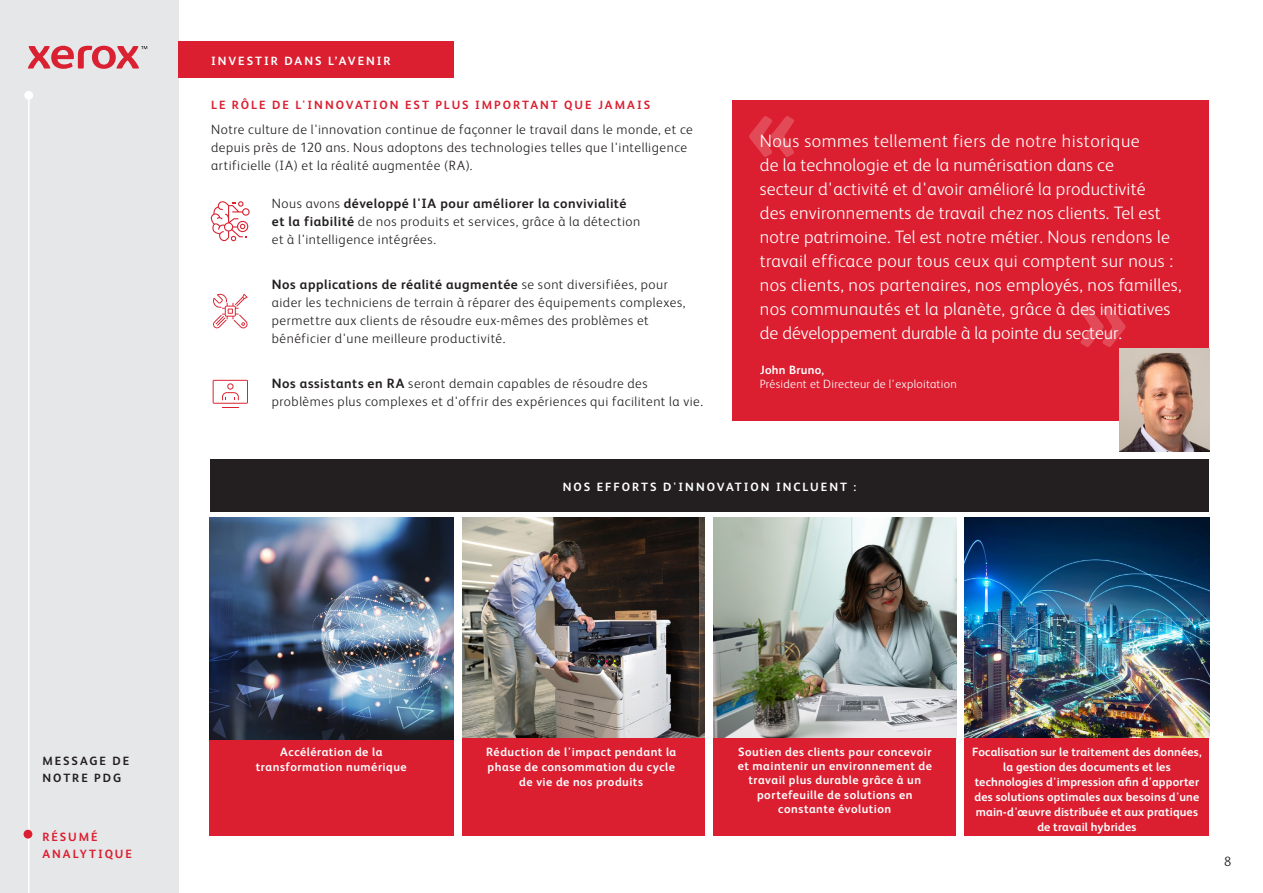
<style>
.page{position:relative;width:1263px;height:893px;background:#fff}
.page>*{position:absolute;margin:0;border:0;box-sizing:border-box;transform-origin:0 0}
.t1{font:700 119.85px "Xerox Sans";color:#fff}
.t2{font:300 18px/24px "Xerox Sans";letter-spacing:.01em;color:#fff}
.Body_Text{font:300 13.5px/18px "Xerox Sans";letter-spacing:.04em;color:#231f20}
.Body_Text-2{font:700 12px/14.4px "Xerox Sans";letter-spacing:.035em;color:#fff;text-align:center}
.Body_Text-3{font:700 12px/15px "Xerox Sans";letter-spacing:.01em;color:#fff;text-align:center}
.Body_Subhead{font:700 12px "Xerox Sans";letter-spacing:.165em;color:#fff}
.Body_Subhead-2{font:700 12px "Xerox Sans";letter-spacing:.165em;color:#db1e30}
.t3{font:300 12px "Xerox Sans";letter-spacing:.02em;color:#fff}
.Footer__xerox_com{font:700 12px/16.5px "Xerox Sans";letter-spacing:.165em;color:#231f20}
.Footer__xerox_com-2{font:700 12px/16.5px "Xerox Sans";letter-spacing:.165em;color:#db1e30}
.s1{font-weight:700}
</style>
<div class="page">
<div style="left:0;top:0;width:178px;height:893px;background:#e6e7e9"></div>
<hr style="left:28px;top:92px;width:2px;height:801px;background:#fff">
<div style="left:24px;top:91px;width:9px;height:9px;background:#fff;border-radius:50%"></div>
<div style="left:24px;top:830px;width:8px;height:8px;background:#db1e30;border-radius:50%"></div>
<svg style="left:28px;top:46px;width:119px;height:23px"></svg>
<div style="left:732px;top:100px;width:477px;height:321px;background:#db1e30"></div>
<img style="left:1119px;top:348px;width:90px;height:103px">
<div style="left:210px;top:460px;width:999px;height:52px;background:#231f20"></div>
<div style="left:209px;top:738px;width:244px;height:98px;background:#db1e30"></div>
<img style="left:209px;top:518px;width:244px;height:221px">
<img style="left:462px;top:518px;width:243px;height:220px">
<img style="left:713px;top:518px;width:243px;height:220px">
<img style="left:965px;top:518px;width:244px;height:220px">
<div style="left:462px;top:738px;width:243px;height:98px;background:#db1e30"></div>
<div style="left:713px;top:738px;width:243px;height:98px;background:#db1e30"></div>
<div style="left:965px;top:738px;width:244px;height:98px;background:#db1e30"></div>
<div style="left:178px;top:41px;width:275px;height:37px;background:#db1e30"></div>
<svg style="left:211px;top:201px;width:39px;height:40px"></svg>
<svg style="left:213px;top:294px;width:35px;height:35px"></svg>
<svg style="left:213px;top:380px;width:35px;height:28px"></svg>
<p class="Body_Subhead" style="left:211px;top:53px;width:181px">INVESTIR DANS L’AVENIR</p>
<p class="Body_Subhead-2" style="left:211px;top:97px;width:441px">LE RÔLE DE L'INNOVATION EST PLUS IMPORTANT QUE JAMAIS</p>
<p class="Body_Text" style="left:211px;top:119px;width:483px">Notre culture de l'innovation continue de façonner le travail dans le monde, et ce depuis près de 120 ans. Nous adoptons des technologies telles que l'intelligence artificielle (IA) et la réalité augmentée (RA).</p>
<p class="Body_Text" style="left:272px;top:194px;width:370px">Nous avons <span class="s1">développé l'IA pour améliorer la convivialité et la fiabilité</span> de nos produits et services, grâce à la détection et à l'intelligence intégrées.</p>
<p class="Body_Text" style="left:272px;top:275px;width:415px"><span class="s1">Nos applications de réalité augmentée</span> se sont diversifiées, pour aider les techniciens de terrain à réparer des équipements complexes, permettre aux clients de résoudre eux-mêmes des problèmes et bénéficier d'une meilleure productivité.</p>
<p class="Body_Text" style="left:272px;top:374px;width:433px"><span class="s1">Nos assistants en RA</span> seront demain capables de résoudre des problèmes plus complexes et d'offrir des expériences qui facilitent la vie.</p>
<h1 class="t1" style="left:745px;top:40px;width:57px">«</h1>
<p class="t2" style="left:760px;top:128px;width:423px">Nous sommes tellement fiers de notre historique<br>de la technologie et de la numérisation dans ce<br>secteur d'activité et d'avoir amélioré la productivité<br>des environnements de travail chez nos clients. Tel est notre patrimoine. Tel est notre métier. Nous rendons le travail efficace pour tous ceux qui comptent sur nous : nos clients, nos partenaires, nos employés, nos familles, nos communautés et la planète, grâce à des initiatives de développement durable à la pointe du secteur.</p>
<h1 class="t1" style="left:1075px;top:231px;width:57px">»</h1>
<p class="Body_Text-2" style="left:760px;top:362px;width:66px">John Bruno,</p>
<p class="t3" style="left:760px;top:376px;width:198px">Président et Directeur de l'exploitation</p>
<p class="Body_Subhead" style="left:563px;top:478px;width:295px">NOS EFFORTS D'INNOVATION INCLUENT :</p>
<p class="Footer__xerox_com" style="left:42px;top:752px;width:88px">MESSAGE DE<br>NOTRE PDG</p>
<p class="Footer__xerox_com-2" style="left:42px;top:828px;width:91px">RÉSUMÉ<br>ANALYTIQUE</p>
<p class="Body_Text-2" style="left:256px;top:743px;width:152px;line-height:15px">Accélération de la transformation numérique</p>
<p class="Body_Text-2" style="left:486px;top:743px;width:192px;line-height:15px">Réduction de l'impact pendant la phase de consommation du cycle de vie de nos produits</p>
<p class="Body_Text-2" style="left:738px;top:744px;width:196px">Soutien des clients pour concevoir et maintenir un environnement de travail plus durable grâce à un portefeuille de solutions en constante évolution</p>
<p class="Body_Text-3" style="left:972px;top:743px;width:231px">Focalisation sur le traitement des données, la gestion des documents et les technologies d'impression afin d'apporter des solutions optimales aux besoins d'une main-d'œuvre distribuée et aux pratiques de travail hybrides</p>
<p class="Body_Text" style="left:1224px;top:851px;width:9px">8</p>
</div>
